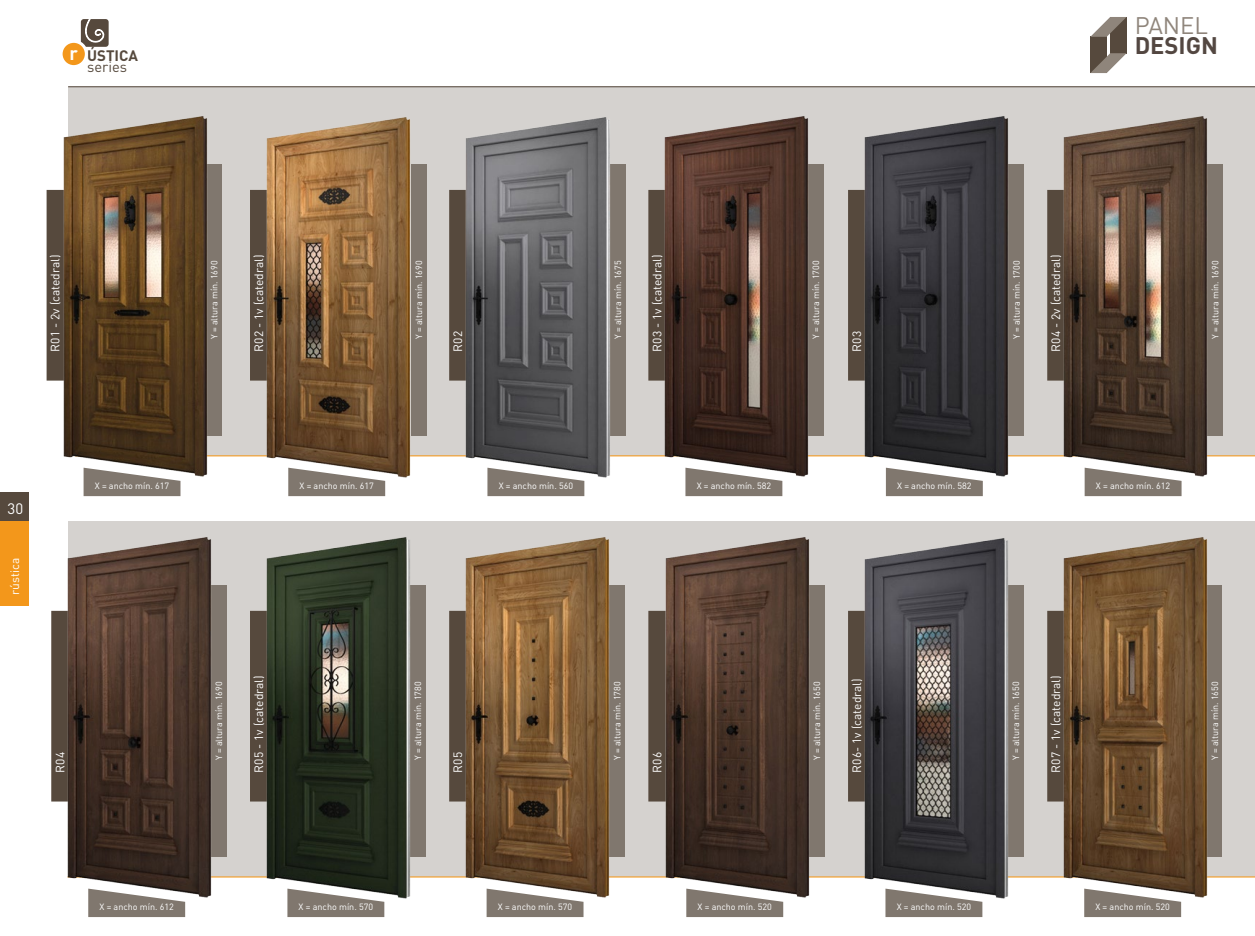
<style>
.page{position:relative;width:1255px;height:936px;background:#fff}
.page>*{position:absolute;margin:0;border:0;box-sizing:border-box;transform-origin:0 0}
.t1{font:700 23.7px "DIN";color:#534741}
.t2{font:23.7px "DIN";color:#8f857b}
.t3{font:700 15px "DIN";color:#56493d}
.t4{font:15px "DIN";color:#fff}
.t5{font:14.7px "DIN";color:#56493d}
.t6{font:12px "DIN";color:#fff}
.t7{font:9px "DIN";color:#fff}
.s1{font-size:18.75px;color:#fff}
</style>
<div class="page">
<div style="left:68px;top:521px;width:1186px;height:355px;background:#d5d2cf"></div>
<div style="left:68px;top:87px;width:1186px;height:369px;background:#d5d2cf"></div>
<hr style="left:68px;top:876px;width:1186px;height:1px;background:#f3971b">
<hr style="left:75px;top:455px;width:1179px;height:1px;background:#f3971b">
<div style="left:0;top:521px;width:28px;height:84px;background:#f3971b"></div>
<div style="left:0;top:492px;width:28px;height:29px;background:#56493d"></div>
<div style="left:1090px;top:37px;width:16px;height:36px;background:#56493d"></div>
<div style="left:1110px;top:17px;width:16px;height:36px;background:#56493d"></div>
<svg style="left:1091px;top:53px;width:35px;height:20px"></svg>
<svg style="left:1090px;top:17px;width:36px;height:20px"></svg>
<hr style="left:68px;top:86px;width:1186px;height:1px;background:#56493d">
<div style="left:81px;top:19px;width:28px;height:28px;background:#56493d;border-radius:3px"></div>
<svg style="left:84px;top:19px;width:21px;height:24px"></svg>
<div style="left:61px;top:41px;width:25px;height:26px;background:#f3971b;border-radius:50%"></div>
<div style="left:60px;top:40px;width:28px;height:28px;border:3px solid #fff;border-radius:50%"></div>
<div style="left:206px;top:164px;width:16px;height:271px;background:#80776e"></div>
<div style="left:410px;top:164px;width:16px;height:271px;background:#80776e"></div>
<div style="left:610px;top:164px;width:15px;height:271px;background:#80776e"></div>
<div style="left:807px;top:164px;width:16px;height:271px;background:#80776e"></div>
<div style="left:1008px;top:164px;width:15px;height:271px;background:#80776e"></div>
<div style="left:1206px;top:164px;width:16px;height:271px;background:#80776e"></div>
<svg style="left:88px;top:916px;width:97px;height:1px"></svg>
<div style="left:211px;top:585px;width:15px;height:271px;background:#80776e"></div>
<svg style="left:287px;top:916px;width:97px;height:1px"></svg>
<div style="left:410px;top:585px;width:15px;height:271px;background:#80776e"></div>
<svg style="left:486px;top:916px;width:97px;height:1px"></svg>
<div style="left:609px;top:585px;width:15px;height:271px;background:#80776e"></div>
<svg style="left:686px;top:916px;width:97px;height:1px"></svg>
<div style="left:808px;top:585px;width:16px;height:271px;background:#80776e"></div>
<div style="left:1007px;top:585px;width:16px;height:271px;background:#80776e"></div>
<svg style="left:1084px;top:916px;width:97px;height:1px"></svg>
<div style="left:1206px;top:585px;width:16px;height:271px;background:#80776e"></div>
<div style="left:47px;top:190px;width:17px;height:190px;background:#56493d"></div>
<div style="left:51px;top:610px;width:18px;height:191px;background:#56493d"></div>
<div style="left:250px;top:190px;width:17px;height:190px;background:#56493d"></div>
<div style="left:250px;top:610px;width:17px;height:191px;background:#56493d"></div>
<div style="left:449px;top:190px;width:17px;height:190px;background:#56493d"></div>
<div style="left:449px;top:610px;width:17px;height:191px;background:#56493d"></div>
<div style="left:648px;top:190px;width:18px;height:190px;background:#56493d"></div>
<div style="left:848px;top:190px;width:17px;height:190px;background:#56493d"></div>
<div style="left:1047px;top:190px;width:17px;height:190px;background:#56493d"></div>
<div style="left:648px;top:610px;width:18px;height:191px;background:#56493d"></div>
<div style="left:848px;top:610px;width:17px;height:191px;background:#56493d"></div>
<div style="left:1047px;top:610px;width:17px;height:191px;background:#56493d"></div>
<img style="left:55px;top:116px;width:162px;height:380px">
<img style="left:259px;top:117px;width:162px;height:379px">
<img style="left:458px;top:117px;width:162px;height:379px">
<img style="left:656px;top:116px;width:162px;height:380px">
<img style="left:856px;top:116px;width:162px;height:380px">
<img style="left:1055px;top:116px;width:162px;height:380px">
<img style="left:59px;top:537px;width:162px;height:379px">
<img style="left:259px;top:537px;width:162px;height:379px">
<img style="left:458px;top:537px;width:162px;height:379px">
<img style="left:657px;top:537px;width:162px;height:379px">
<img style="left:856px;top:538px;width:162px;height:379px">
<img style="left:1055px;top:537px;width:162px;height:379px">
<h1 class="t2" style="left:1134px;top:11px;width:75px">PANEL</h1>
<h2 class="t3" style="left:69px;top:45px;width:70px"><span class="s1">r</span> ÚSTICA</h2>
<h1 class="t1" style="left:1134px;top:30px;width:85px">DESIGN</h1>
<h3 class="t5" style="left:87px;top:57px;width:42px">series</h3>
<h3 class="t6" style="left:48px;top:351px;width:98px;rotate:-90deg">R01 - 2v (catedral)</h3>
<p class="t7" style="left:208px;top:339px;width:80px;rotate:-90deg">Y = altura mín. 1690</p>
<h3 class="t6" style="left:251px;top:351px;width:98px;rotate:-90deg">R02 - 1v (catedral)</h3>
<p class="t7" style="left:413px;top:339px;width:80px;rotate:-90deg">Y = altura mín. 1690</p>
<h3 class="t6" style="left:450px;top:351px;width:22px;rotate:-90deg">R02</h3>
<p class="t7" style="left:612px;top:339px;width:80px;rotate:-90deg">Y = altura mín. 1675</p>
<h3 class="t6" style="left:649px;top:351px;width:98px;rotate:-90deg">R03 - 1v (catedral)</h3>
<p class="t7" style="left:810px;top:339px;width:80px;rotate:-90deg">Y = altura mín. 1700</p>
<h3 class="t6" style="left:849px;top:351px;width:22px;rotate:-90deg">R03</h3>
<p class="t7" style="left:1010px;top:339px;width:80px;rotate:-90deg">Y = altura mín. 1700</p>
<h3 class="t6" style="left:1048px;top:351px;width:98px;rotate:-90deg">R04 - 2v (catedral)</h3>
<p class="t7" style="left:1209px;top:339px;width:80px;rotate:-90deg">Y = altura mín. 1690</p>
<h2 class="t4" style="left:8px;top:499px;width:17px">30</h2>
<h3 class="t6" style="left:7px;top:594px;width:38px;rotate:-90deg">rústica</h3>
<p class="t7" style="left:95px;top:480px;width:76px">X = ancho mín. 617</p>
<h3 class="t6" style="left:52px;top:772px;width:22px;rotate:-90deg">R04</h3>
<p class="t7" style="left:299px;top:480px;width:76px">X = ancho mín. 617</p>
<p class="t7" style="left:498px;top:480px;width:76px">X = ancho mín. 560</p>
<p class="t7" style="left:696px;top:480px;width:76px">X = ancho mín. 582</p>
<p class="t7" style="left:897px;top:480px;width:76px">X = ancho mín. 582</p>
<p class="t7" style="left:1095px;top:480px;width:76px">X = ancho mín. 612</p>
<p class="t7" style="left:213px;top:760px;width:80px;rotate:-90deg">Y = altura mín. 1690</p>
<h3 class="t6" style="left:251px;top:772px;width:98px;rotate:-90deg">R05 - 1v (catedral)</h3>
<p class="t7" style="left:412px;top:760px;width:80px;rotate:-90deg">Y = altura mín. 1780</p>
<h3 class="t6" style="left:450px;top:772px;width:22px;rotate:-90deg">R05</h3>
<p class="t7" style="left:611px;top:760px;width:80px;rotate:-90deg">Y = altura mín. 1780</p>
<h3 class="t6" style="left:649px;top:772px;width:22px;rotate:-90deg">R06</h3>
<p class="t7" style="left:811px;top:760px;width:80px;rotate:-90deg">Y = altura mín. 1650</p>
<h3 class="t6" style="left:849px;top:772px;width:95px;rotate:-90deg">R06- 1v (catedral)</h3>
<h3 class="t6" style="left:1048px;top:772px;width:98px;rotate:-90deg">R07 - 1v (catedral)</h3>
<p class="t7" style="left:1010px;top:760px;width:80px;rotate:-90deg">Y = altura mín. 1650</p>
<p class="t7" style="left:1209px;top:760px;width:80px;rotate:-90deg">Y = altura mín. 1650</p>
<p class="t7" style="left:99px;top:901px;width:76px">X = ancho mín. 612</p>
<p class="t7" style="left:299px;top:901px;width:76px">X = ancho mín. 570</p>
<p class="t7" style="left:498px;top:901px;width:76px">X = ancho mín. 570</p>
<p class="t7" style="left:697px;top:901px;width:76px">X = ancho mín. 520</p>
<p class="t7" style="left:896px;top:901px;width:76px">X = ancho mín. 520</p>
<p class="t7" style="left:1095px;top:901px;width:76px">X = ancho mín. 520</p>
</div>
